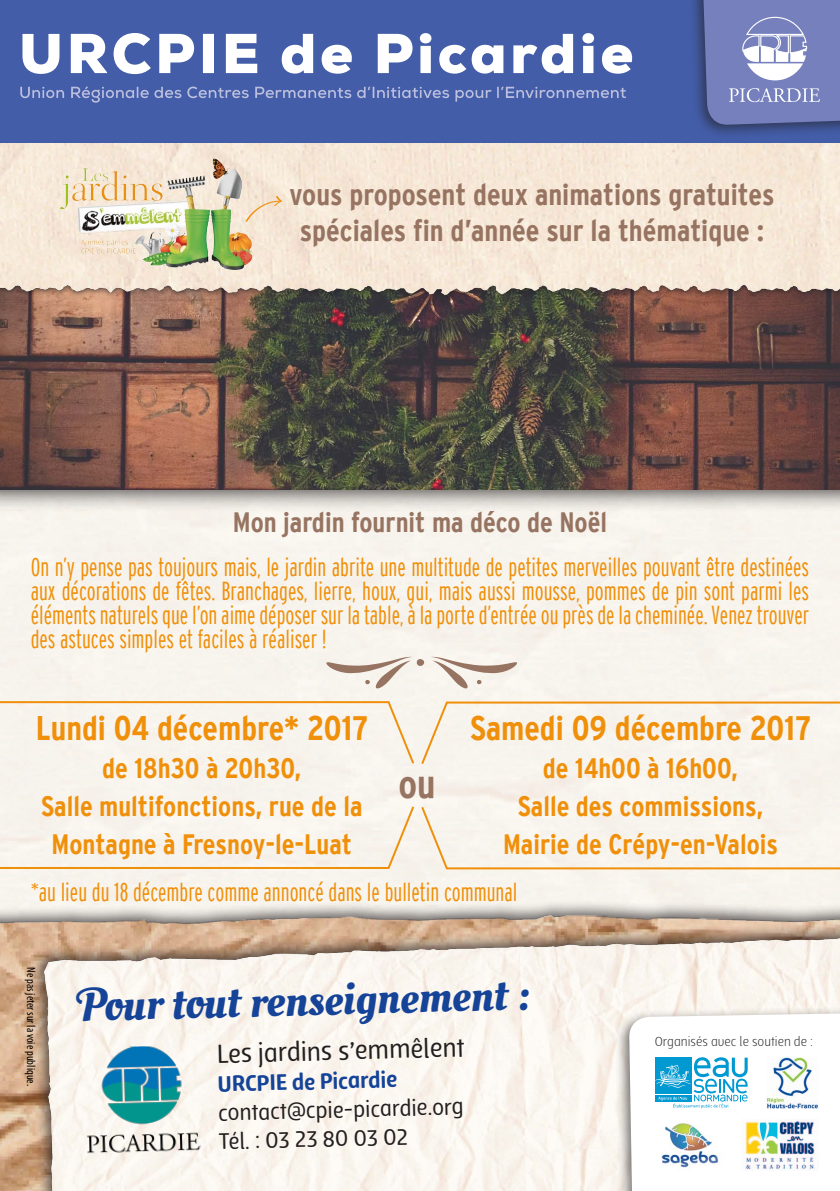
<style>
.page{position:relative;width:840px;height:1191px;background:#fff}
.page>*{position:absolute;margin:0;border:0;box-sizing:border-box;transform-origin:0 0}
.t1{font:46px "Oleo Script Swash Caps";color:#154398}
.t2{font:700 condensed 40px "Interstate";color:#977461}
.t3{font:700 condensed 34px "Interstate";color:#f0900a}
.t4{font:700 condensed 30px/36px "Interstate";color:#977461;text-align:center}
.t5{font:700 condensed 28px/38px "Interstate";color:#f0900a;text-align:center}
.t6{font:700 condensed 28px "Interstate";color:#977461}
.t7{font:500 28px "Lolita";color:#231f20}
.t8{font:300 extra-condensed 26px/24px "Interstate";color:#f0900a;text-align:justify}
.t9{font:500 24px/29.2px "Lolita";color:#231f20}
.t10{font:800 24px "Lolita";color:#154398}
.t11{font:300 14px "Lolita";color:#231f20}
.t12{font:condensed 12px "Myriad Pro";color:#000}
</style>
<div class="page">
<div style="left:0;top:512px;width:839px;height:387px;background:#f7f4ee"></div>
<div style="left:0;top:186px;width:839px;height:326px;background:#231f20;opacity:.75"></div>
<img style="left:0;top:301px;width:839px;height:188px">
<div style="left:0;top:8px;width:839px;height:293px;background:#231f20;opacity:.75"></div>
<img style="left:0;top:143px;width:839px;height:152px">
<img style="left:54px;top:155px;width:202px;height:116px">
<div style="left:0;top:0;width:839px;height:143px;background:#435da8"></div>
<div style="left:687px;top:0;width:152px;height:139px;background:#231f20;opacity:.6"></div>
<svg style="left:20px;top:86px;width:605px;height:17px"></svg>
<svg style="left:22px;top:33px;width:611px;height:41px"></svg>
<svg style="left:701px;top:0;width:138px;height:125px"></svg>
<div style="left:0;top:899px;width:839px;height:292px;background:#231f20;opacity:.7"></div>
<img style="left:0;top:913px;width:839px;height:278px">
<div style="left:28px;top:921px;width:811px;height:270px;background:#231f20;opacity:.7"></div>
<img style="left:44px;top:937px;width:795px;height:254px">
<div style="left:613px;top:1001px;width:226px;height:190px;background:#231f20;opacity:.6"></div>
<img style="left:84px;top:1045px;width:117px;height:116px">
<svg style="left:628px;top:1008px;width:211px;height:183px"></svg>
<svg style="left:326px;top:657px;width:98px;height:32px"></svg>
<svg style="left:430px;top:657px;width:87px;height:32px"></svg>
<hr style="left:0;top:701px;width:388px;height:2px;background:#f0900a">
<hr style="left:446px;top:701px;width:393px;height:2px;background:#f0900a">
<hr style="left:0;top:867px;width:388px;height:2px;background:#f0900a">
<hr style="left:446px;top:867px;width:393px;height:2px;background:#f0900a">
<svg style="left:385px;top:699px;width:64px;height:67px"></svg>
<svg style="left:385px;top:804px;width:64px;height:67px"></svg>
<img style="left:654px;top:1119px;width:71px;height:51px">
<img style="left:741px;top:1119px;width:76px;height:51px">
<svg style="left:245px;top:196px;width:37px;height:26px"></svg>
<p class="t4" style="left:289px;top:177px;width:486px">vous proposent deux animations gratuites spéciales fin d’année sur la thématique :</p>
<p class="t6" style="left:233px;top:506px;width:375px">Mon jardin fournit ma déco de Noël</p>
<p class="t8" style="left:31px;top:554px;width:779px">On n’y pense pas toujours mais, le jardin abrite une multitude de petites merveilles pouvant être destinées aux décorations de fêtes. Branchages, lierre, houx, gui, mais aussi mousse, pommes de pin sont parmi les éléments naturels que l’on aime déposer sur la table, à la porte d’entrée ou près de la cheminée. Venez trouver des astuces simples et faciles à réaliser !</p>
<h3 class="t3" style="left:470px;top:709px;width:342px">Samedi 09 décembre 2017</h3>
<p class="t5" style="left:502px;top:749px;width:276px">de 14h00 à 16h00,<br>Salle des commissions,<br>Mairie de Crépy-en-Valois</p>
<p class="t8" style="left:31px;top:880px;width:488px">*au lieu du 18 décembre comme annoncé dans le bulletin communal</p>
<h3 class="t3" style="left:36px;top:709px;width:334px">Lundi 04 décembre* 2017</h3>
<p class="t5" style="left:41px;top:749px;width:323px">de 18h30 à 20h30,<br>Salle multifonctions, rue de la<br>Montagne à Fresnoy-le-Luat</p>
<h2 class="t2" style="left:398px;top:761px;width:39px">ou</h2>
<p class="t12" style="left:38px;top:967px;width:120px;rotate:90deg">Ne pas jeter sur la voie publique.</p>
<h1 class="t1" style="left:77px;top:979px;width:454px;rotate:-2deg">Pour tout renseignement :</h1>
<p class="t7" style="left:216px;top:1039px;width:249px;rotate:-2deg">Les jardins s’emmêlent</p>
<p class="t10" style="left:217px;top:1069px;width:181px;rotate:-1deg">URCPIE de Picardie</p>
<p class="t9" style="left:218px;top:1096px;width:247px;rotate:-1deg">contact@cpie-picardie.org<br>Tél. : 03 23 80 03 02</p>
<p class="t11" style="left:654px;top:1033px;width:160px">Organisés avec le soutien de :</p>
</div>
